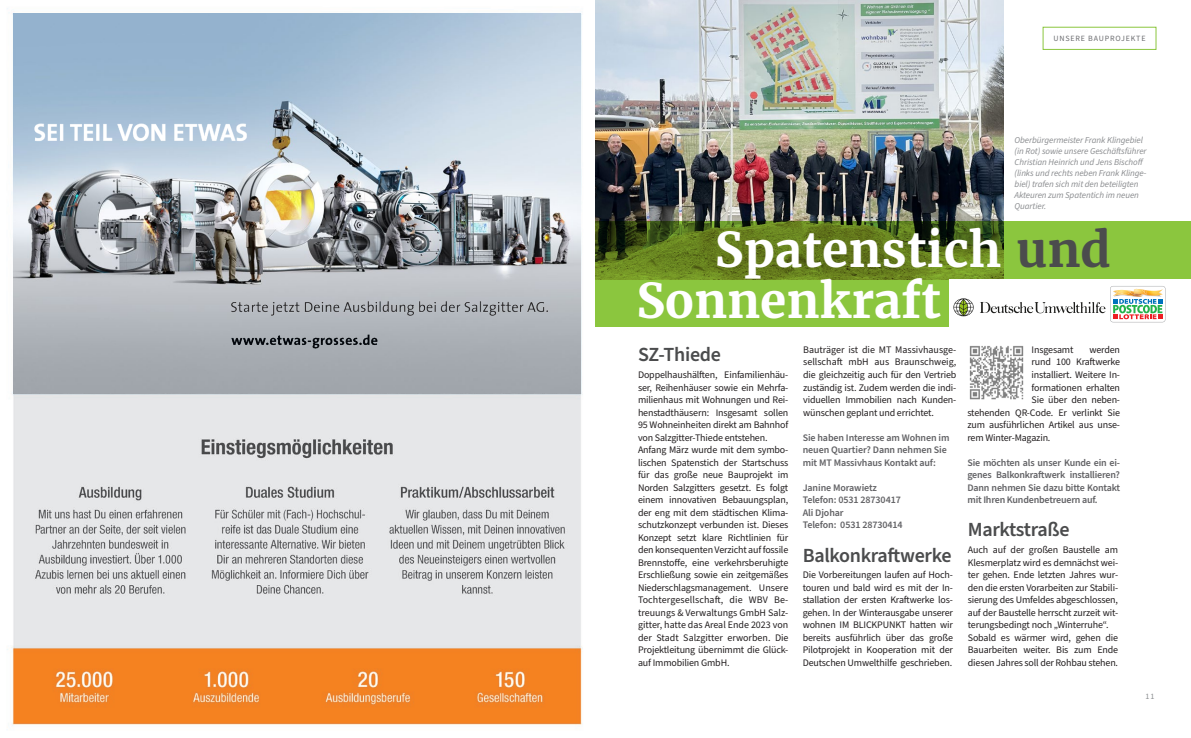
<style>
.page{position:relative;width:1191px;height:738px;background:#fff}
.page>*{position:absolute;margin:0;border:0;box-sizing:border-box;transform-origin:0 0}
.Kontakt_Zwischenüberschrift{font:700 47.8px "Merriweather";color:#fff}
.t1{font:600 20px "Source Sans Pro";letter-spacing:-.015em;color:#4b4c4d}
.Kontakt_Zwischenüberschrift-2{font:10px/12.5px "Source Sans Pro";letter-spacing:-.015em;color:#231f20;text-align:justify}
.Kontakt_Zwischenüberschrift-3{font:600 10px/12.5px "Source Sans Pro";letter-spacing:-.01em;color:#636366}
.t2{font:italic 9px/11px "Source Sans Pro";letter-spacing:-.01em;color:#8a8c8f}
.t3{font:8px "Source Sans Pro";letter-spacing:.1em;color:#6c6d70}
.t4{font:8px "Source Sans Pro";color:#8a8c8f}
.s1{color:#4b4c4d}
</style>
<div class="page">
<img style="left:595px;top:0;width:408px;height:221px">
<svg style="left:595px;top:221px;width:596px;height:105px;background:#739d2d"></svg>
<img style="left:7px;top:8px;width:576px;height:718px">
<img style="left:13px;top:13px;width:567px;height:380px">
<div style="left:1042px;top:27px;width:114px;height:23px;border:1px solid #8bc63e"></div>
<div style="left:949px;top:279px;width:242px;height:53px;background:#fff"></div>
<svg style="left:953px;top:298px;width:20px;height:18px"></svg>
<svg style="left:980px;top:286px;width:185px;height:36px"></svg>
<img style="left:969px;top:346px;width:55px;height:54px">
<p class="t3" style="left:1053px;top:33px;width:94px">UNSERE BAUPROJEKTE</p>
<p class="t2" style="left:1014px;top:135px;width:130px">Oberbürgermeister Frank Klingebiel</p>
<p class="t2" style="left:1014px;top:146px;width:134px">(in Rot) sowie unsere Geschäftsführer<br>Christian Heinrich und Jens Bischoff (links und rechts neben Frank Klinge&shy;biel) trafen sich mit den beteiligten<br>Akteuren zum Spatentich im neuen<br>Quartier.</p>
<p class="Kontakt_Zwischenüberschrift" style="left:715px;top:219px;width:398px">Spatenstich <span class="s1">und</span></p>
<p class="Kontakt_Zwischenüberschrift" style="left:636px;top:270px;width:306px">Sonnenkraft</p>
<p class="t1" style="left:638px;top:340px;width:85px">SZ-Thiede</p>
<p class="Kontakt_Zwischenüberschrift-2" style="left:638px;top:368px;width:152px">Doppelhaushälften, Einfamilienhäu&shy;ser, Reihenhäuser sowie ein Mehrfa&shy;milienhaus mit Wohnungen und Rei&shy;henstadthäusern: Insgesamt sollen 95 Wohneinheiten direkt am Bahnhof von Salzgitter-Thiede entstehen.</p>
<p class="Kontakt_Zwischenüberschrift-2" style="left:638px;top:443px;width:152px">Anfang März wurde mit dem symbo&shy;lischen Spatenstich der Startschuss für das große neue Bauprojekt im Norden Salzgitters gesetzt. Es folgt einem innovativen Bebauungsplan, der eng mit dem städtischen Klima&shy;schutzkonzept verbunden ist. Dieses Konzept setzt klare Richtlinien für den konsequenten Verzicht auf fossile Brennstoffe, eine verkehrsberuhigte Erschließung sowie ein zeitgemäßes Niederschlagsmanagement. Unsere Tochtergesellschaft, die WBV Be&shy;treuungs &amp; Verwaltungs GmbH Salz&shy;gitter, hatte das Areal Ende 2023 von der Stadt Salzgitter erworben. Die Projektleitung übernimmt die Glück&shy;auf Immobilien GmbH.</p>
<p class="Kontakt_Zwischenüberschrift-2" style="left:803px;top:343px;width:155px">Bauträger ist die MT Massivhausge&shy;sellschaft mbH aus Braunschweig, die gleichzeitig auch für den Vertrieb zuständig ist. Zudem werden die indi&shy;viduellen Immobilien nach Kunden&shy;wünschen geplant und errichtet.</p>
<p class="Kontakt_Zwischenüberschrift-3" style="left:802px;top:431px;width:148px">Sie haben Interesse am Wohnen im neuen Quartier? Dann nehmen Sie mit MT Massivhaus Kontakt auf:</p>
<p class="Kontakt_Zwischenüberschrift-3" style="left:802px;top:481px;width:76px">Janine Morawietz</p>
<p class="Kontakt_Zwischenüberschrift-3" style="left:802px;top:493px;width:100px">Telefon: 0531 28730417</p>
<p class="Kontakt_Zwischenüberschrift-3" style="left:802px;top:506px;width:42px">Ali Djohar</p>
<p class="Kontakt_Zwischenüberschrift-3" style="left:802px;top:518px;width:102px">Telefon: 0531 28730414</p>
<p class="t1" style="left:802px;top:541px;width:150px">Balkonkraftwerke</p>
<p class="Kontakt_Zwischenüberschrift-2" style="left:802px;top:568px;width:152px">Die Vorbereitungen laufen auf Hoch&shy;touren und bald wird es mit der In&shy;stallation der ersten Kraftwerke los&shy;gehen. In der Winterausgabe unserer wohnen IM BLICKPUNKT hatten wir bereits ausführlich über das große Pilotprojekt in Kooperation mit der Deutschen Umwelthilfe geschrieben.</p>
<p class="Kontakt_Zwischenüberschrift-2" style="left:1031px;top:343px;width:43px">Insgesamt</p>
<p class="Kontakt_Zwischenüberschrift-2" style="left:1089px;top:343px;width:32px">werden</p>
<p class="Kontakt_Zwischenüberschrift-2" style="left:1031px;top:356px;width:90px">rund 100 Kraftwerke</p>
<p class="Kontakt_Zwischenüberschrift-2" style="left:1031px;top:368px;width:90px">installiert. Weitere In-</p>
<p class="Kontakt_Zwischenüberschrift-2" style="left:1031px;top:381px;width:90px">formationen erhalten</p>
<p class="Kontakt_Zwischenüberschrift-2" style="left:1031px;top:393px;width:90px">Sie über den neben-</p>
<p class="Kontakt_Zwischenüberschrift-2" style="left:967px;top:406px;width:154px">stehenden QR-Code. Er verlinkt Sie</p>
<p class="Kontakt_Zwischenüberschrift-2" style="left:967px;top:418px;width:154px">zum ausführlichen Artikel aus unse-</p>
<p class="Kontakt_Zwischenüberschrift-2" style="left:967px;top:431px;width:85px">rem Winter-Magazin.</p>
<p class="Kontakt_Zwischenüberschrift-3" style="left:967px;top:456px;width:154px;text-align:justify">Sie möchten als unser Kunde ein ei&shy;genes Balkonkraftwerk installieren?<br>Dann nehmen Sie dazu bitte Kontakt mit Ihren Kundenbetreuern auf.</p>
<p class="t1" style="left:967px;top:515px;width:103px">Marktstraße</p>
<p class="Kontakt_Zwischenüberschrift-2" style="left:967px;top:543px;width:152px">Auch auf der großen Baustelle am Klesmerplatz wird es demnächst wei&shy;ter gehen. Ende letzten Jahres wur&shy;den die ersten Vorarbeiten zur Stabili&shy;sierung des Umfeldes abgeschlossen, auf der Baustelle herrscht zurzeit wit&shy;terungsbedingt noch „Winterruhe“.</p>
<p class="Kontakt_Zwischenüberschrift-2" style="left:967px;top:631px;width:152px">Sobald es wärmer wird, gehen die Bauarbeiten weiter. Bis zum Ende diesen Jahres soll der Rohbau stehen.</p>
<p class="t4" style="left:1145px;top:690px;width:10px">11</p>
</div>
